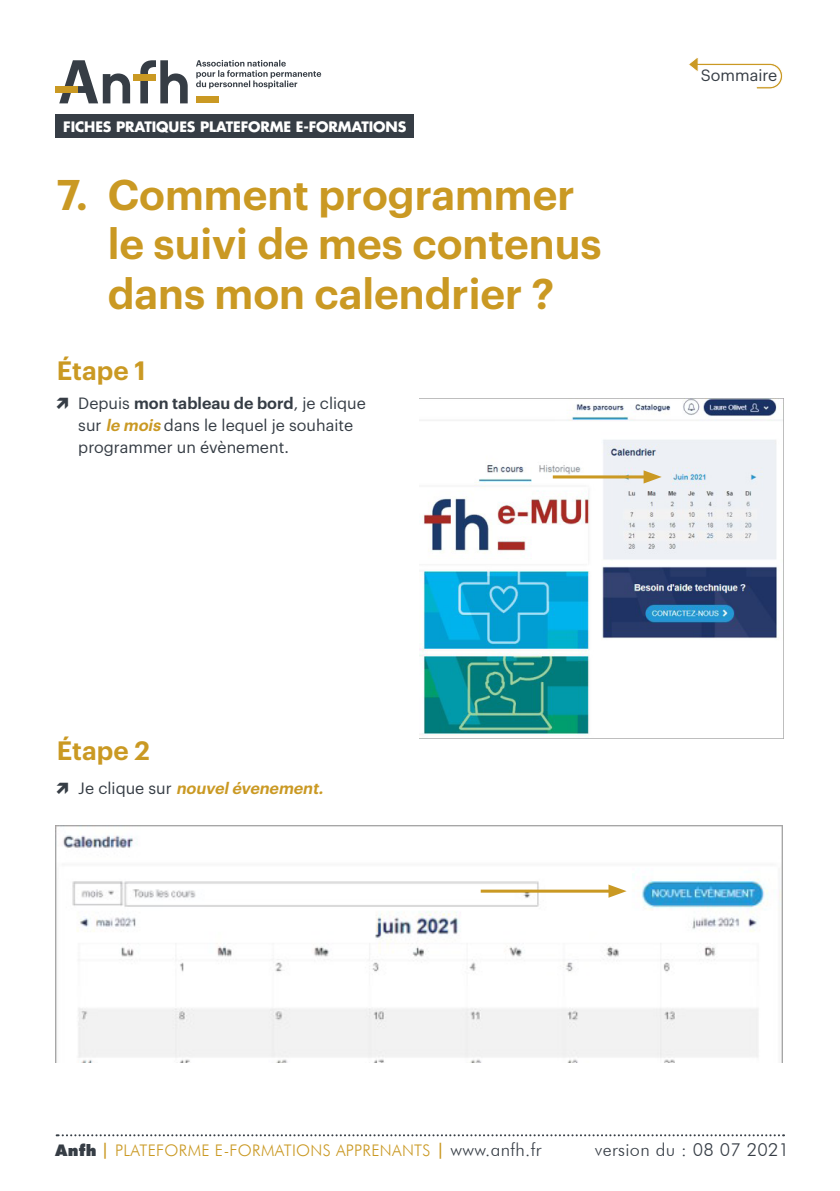
<style>
.page{position:relative;width:840px;height:1191px;background:#fff}
.page>*{position:absolute;margin:0;border:0;box-sizing:border-box;transform-origin:0 0}
.t1{font:600 42px/49.6px "Graphik";color:#ca9923}
.t2{font:600 26px "Graphik";color:#ca9923}
.t3{font:300 18px "Futura BT";letter-spacing:.02em;color:#363d45}
.t4{font:16px/22px "Graphik";color:#363d45}
.t5{font:300 16px "Futura BT";letter-spacing:.02em;color:#ca9923}
.t6{font:italic 600 16px "Graphik";color:#ca9923}
.t7{font:700 14px "Futura Std";letter-spacing:-.01em;color:#fff}
.s1{font-weight:600}
.s2{font-weight:600;font-style:italic;color:#ca9923}
.s3{font-weight:400;font-style:normal;color:#363d45}
.s4{font-weight:900;color:#363d45}
.s5{font-weight:500}
.s6{font-size:18px;color:#363d45}
</style>
<div class="page">
<svg style="left:57px;top:1134px;width:726px;height:2px"></svg>
<div style="left:56px;top:114px;width:358px;height:24px;background:#363d45"></div>
<svg style="left:59px;top:60px;width:71px;height:43px"></svg>
<svg style="left:140px;top:60px;width:47px;height:43px"></svg>
<div style="left:196px;top:97px;width:23px;height:6px;background:#ca9923"></div>
<div style="left:56px;top:86px;width:22px;height:7px;background:#ca9923"></div>
<svg style="left:196px;top:60px;width:125px;height:29px"></svg>
<div style="left:133px;top:74px;width:23px;height:7px;background:#ca9923"></div>
<svg style="left:688px;top:58px;width:95px;height:31px"></svg>
<img style="left:419px;top:398px;width:364px;height:337px">
<hr style="left:552px;top:475px;width:97px;height:3px;background:#ca9923">
<svg style="left:643px;top:470px;width:18px;height:13px"></svg>
<img style="left:56px;top:825px;width:726px;height:237px">
<hr style="left:480px;top:889px;width:133px;height:3px;background:#ca9923">
<svg style="left:608px;top:884px;width:18px;height:13px"></svg>
<p class="t7" style="left:63px;top:117px;width:344px">FICHES PRATIQUES PLATEFORME E-FORMATIONS</p>
<h1 class="t1" style="left:108px;top:166px;width:495px;text-indent:-51px">7. Comment programmer le suivi de mes contenus dans mon calendrier ?</h1>
<h2 class="t2" style="left:57px;top:351px;width:90px">Étape 1</h2>
<p class="t4" style="left:78px;top:390px;width:289px">Depuis <span class="s1">mon tableau de bord</span>, je clique sur <span class="s2">le mois</span> dans le lequel je souhaite programmer un évènement.</p>
<p class="t4" style="left:700px;top:63px;width:78px">Sommaire</p>
<h2 class="t2" style="left:57px;top:730px;width:95px">Étape 2</h2>
<p class="t6" style="left:78px;top:776px;width:250px"><span class="s3">J e c l i q u e s u r</span> nouvelévenement.</p>
<p class="t5" style="left:56px;top:1140px;width:487px"><span class="s4">Anfh</span> <span class="s5">|</span> PLATEFORME E-FORMATIONS APPRENANTS <span class="s5">|</span> <span class="s6">www.anfh.fr</span></p>
<p class="t3" style="left:594px;top:1138px;width:196px">version du : 08 07 2021</p>
</div>
